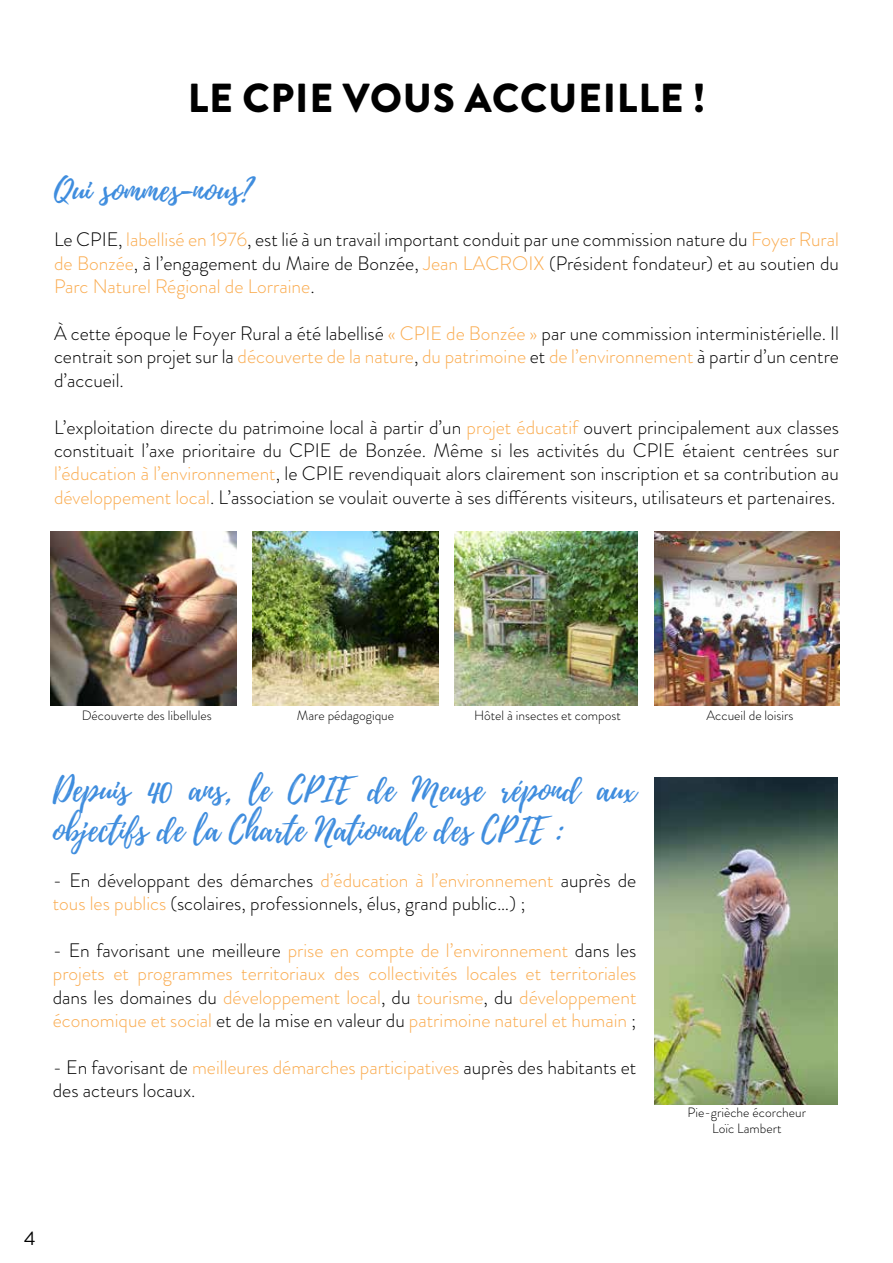
<style>
.page{position:relative;width:893px;height:1263px;background:#fff}
.page>*{position:absolute;margin:0;border:0;box-sizing:border-box;transform-origin:0 0}
.t1{font:900 40.5px "Brandon Grotesque";letter-spacing:.02em;color:#000}
.t2{font:33px/39.6px "Playlist Script";color:#3f8dde}
.t3{font:300 19.5px/23.4px "Brandon Grotesque";color:#000;text-align:justify}
.t4{font:300 19.5px/23.4px "Brandon Grotesque";color:#faab4f;text-align:justify}
.t5{font:19.5px "Brandon Grotesque";color:#000}
.t6{font:300 13.5px/16.2px "Brandon Grotesque";color:#000;text-align:center}
.s1{color:#faab4f}
.s2{color:#000}
</style>
<div class="page">
<img style="left:654px;top:777px;width:184px;height:327px">
<img style="left:253px;top:531px;width:185px;height:175px">
<img style="left:51px;top:531px;width:185px;height:175px">
<img style="left:455px;top:531px;width:183px;height:175px">
<img style="left:654px;top:531px;width:185px;height:175px">
<h1 class="t1" style="left:188px;top:69px;width:519px">LE CPIE VOUS ACCUEILLE !</h1>
<h2 class="t2" style="left:54px;top:171px;width:200px">Qui sommes-nous?</h2>
<p class="t3" style="left:54px;top:228px;width:786px">Le CPIE, <span class="s1">labellisé en 1976</span>, est lié à un travail important conduit par une commission nature du <span class="s1">Foyer Rural de Bonzée</span>, à l’engagement du Maire de Bonzée, <span class="s1">Jean LACROIX</span> (Président fondateur) et au soutien du <span class="s1">Parc Naturel Régional de Lorraine</span>.</p>
<p class="t3" style="left:54px;top:322px;width:786px">À cette époque le Foyer Rural a été labellisé <span class="s1">« CPIE de Bonzée »</span> par une commission interministérielle. Il centrait son projet sur la <span class="s1">découverte de la nature</span>, <span class="s1">du patrimoine</span> et <span class="s1">de l’environnement</span> à partir d’un centre d’accueil.</p>
<p class="t3" style="left:54px;top:415px;width:787px">L’exploitation directe du patrimoine local à partir d’un <span class="s1">projet éducatif</span> ouvert principalement aux classes constituait l’axe prioritaire du CPIE de Bonzée. Même si les activités du CPIE étaient centrées sur <span class="s1">l’éducation à l’environnement</span>, le CPIE revendiquait alors clairement son inscription et sa contribution au <span class="s1">développement local</span>. L’association se voulait ouverte à ses différents visiteurs, utilisateurs et partenaires.</p>
<p class="t6" style="left:82px;top:707px;width:132px">Découverte des libellules</p>
<p class="t6" style="left:297px;top:707px;width:99px">Mare pédagogique</p>
<p class="t6" style="left:474px;top:707px;width:148px">Hôtel à insectes et compost</p>
<p class="t6" style="left:706px;top:707px;width:89px">Accueil de loisirs</p>
<h2 class="t2" style="left:53px;top:771px;width:585px">Depuis 40 ans, le CPIE de Meuse répond aux objectifs de la Charte Nationale des CPIE :</h2>
<p class="t3" style="left:53px;top:868px;width:585px">- En développant des démarches <span class="s1">d’éducation à l’environnement</span> auprès de <span class="s1">tous les publics</span> (scolaires, professionnels, élus, grand public…) ;</p>
<p class="t4" style="left:53px;top:938px;width:585px"><span class="s2">- En favorisant une meilleure</span> prise en compte de l’environnement <span class="s2">dans les </span>projets et programmes territoriaux des collectivités locales et territoriales <span class="s2">dans les domaines du</span> développement local<span class="s2">, du</span> tourisme<span class="s2">, du</span> développement économique et social <span class="s2">et de la mise en valeur du</span> patrimoine naturel et humain <span class="s2">;</span></p>
<p class="t3" style="left:53px;top:1055px;width:585px">- En favorisant de <span class="s1">meilleures démarches participatives</span> auprès des habitants et des acteurs locaux.</p>
<p class="t6" style="left:688px;top:1104px;width:120px">Pie-grièche écorcheur<br>Loïc Lambert</p>
<p class="t5" style="left:24px;top:1224px;width:13px">4</p>
</div>
